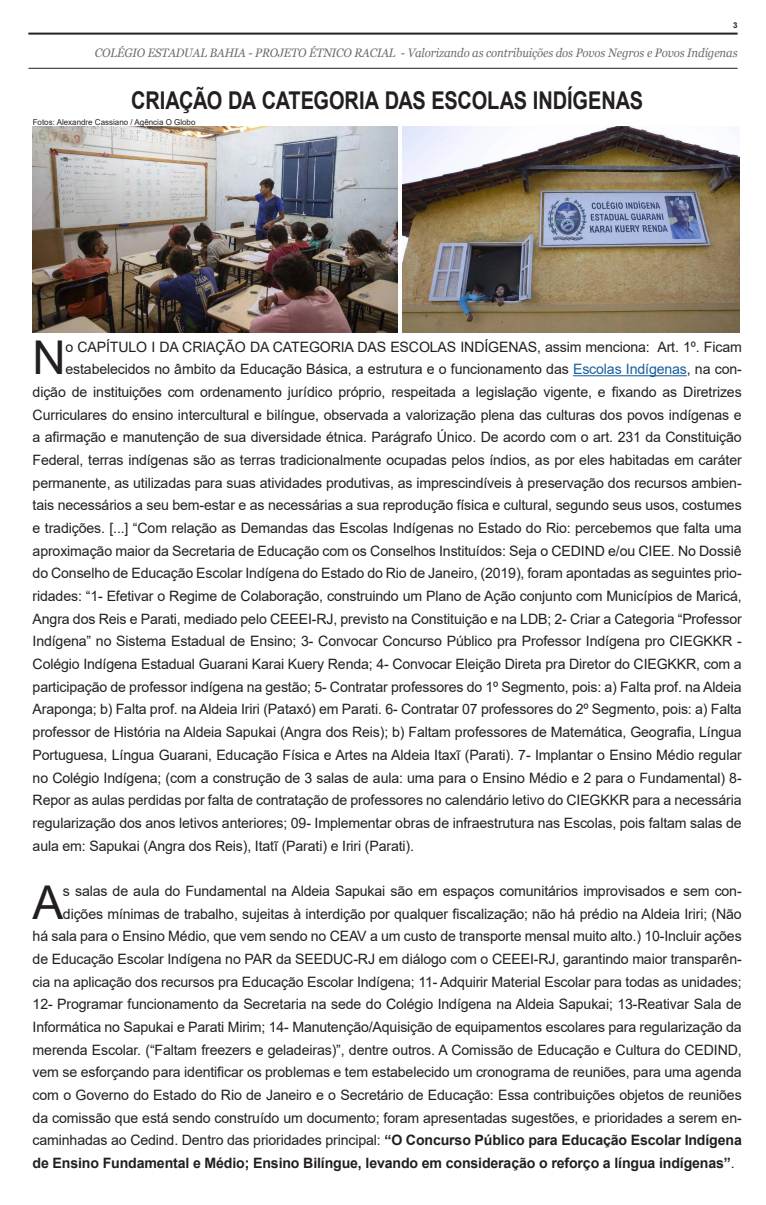
<style>
.page{position:relative;width:766px;height:1205px;background:#fff}
.page>*{position:absolute;margin:0;border:0;box-sizing:border-box;transform-origin:0 0}
._1st_Paragraph{font:46.6px "Arial";color:#231f20}
.t1{font:700 24.5px "Arial";letter-spacing:-.01em;color:#231f20;scale:.82 1}
._1st_Paragraph-2{font:14.3px "Arial";letter-spacing:-.01em;color:#231f20}
._1st_Paragraph-3{font:700 14.3px "Arial";letter-spacing:-.01em;color:#231f20}
.t2{font:italic 12.2px "Georgia";letter-spacing:-.01em;color:#6c6d70;scale:.93 1}
.BT_____Main{font:8.2px "Arial";color:#231f20}
.t3{font:700 8px "Arial";color:#231f20}
.s1{color:#175d9e}
.s2{font-weight:700}
.s3{font-weight:400}
</style>
<div class="page">
<hr style="left:28px;top:33px;width:709px;height:2px;background:#231f20">
<hr style="left:28px;top:68px;width:709px;height:1px;background:#231f20">
<hr style="left:573px;top:375px;width:113px;height:1px;background:#175d9e">
<img style="left:33px;top:126px;width:364px;height:207px">
<img style="left:403px;top:126px;width:335px;height:207px">
<p class="t3" style="left:733px;top:20px;width:6px">3</p>
<p class="t2" style="left:95px;top:45px;width:692px">COLÉGIO ESTADUAL BAHIA - PROJETO ÉTNICO RACIAL - Valorizando as contribuições dos Povos Negros e Povos Indígenas</p>
<p class="t1" style="left:131px;top:83px;width:625px">CRIAÇÃO DA CATEGORIA DAS ESCOLAS INDÍGENAS</p>
<p class="BT_____Main" style="left:33px;top:116px;width:164px">Fotos: Alexandre Cassiano / Agência O Globo</p>
<p class="_1st_Paragraph" style="left:33px;top:326px;width:35px">N</p>
<p class="_1st_Paragraph-2" style="left:65px;top:337px;width:677px">o CAPÍTULO I DA CRIAÇÃO DA CATEGORIA DAS ESCOLAS INDÍGENAS, assim menciona: Art. 1º. Ficam</p>
<p class="_1st_Paragraph-2" style="left:65px;top:359px;width:677px">estabelecidos no âmbito da Educação Básica, a estrutura e o funcionamento das <span class="s1">Escolas Indígenas</span>, na con-</p>
<p class="_1st_Paragraph-2" style="left:33px;top:382px;width:710px">dição de instituições com ordenamento jurídico próprio, respeitada a legislação vigente, e fixando as Diretrizes</p>
<p class="_1st_Paragraph-2" style="left:33px;top:405px;width:710px">Curriculares do ensino intercultural e bilíngue, observada a valorização plena das culturas dos povos indígenas e</p>
<p class="_1st_Paragraph-2" style="left:33px;top:427px;width:710px">a afirmação e manutenção de sua diversidade étnica. Parágrafo Único. De acordo com o art. 231 da Constituição</p>
<p class="_1st_Paragraph-2" style="left:33px;top:450px;width:710px">Federal, terras indígenas são as terras tradicionalmente ocupadas pelos índios, as por eles habitadas em caráter</p>
<p class="_1st_Paragraph-2" style="left:33px;top:473px;width:710px">permanente, as utilizadas para suas atividades produtivas, as imprescindíveis à preservação dos recursos ambien-</p>
<p class="_1st_Paragraph-2" style="left:33px;top:495px;width:710px">tais necessários a seu bem-estar e as necessárias a sua reprodução física e cultural, segundo seus usos, costumes</p>
<p class="_1st_Paragraph-2" style="left:33px;top:518px;width:710px">e tradições. [...] “Com relação as Demandas das Escolas Indígenas no Estado do Rio: percebemos que falta uma</p>
<p class="_1st_Paragraph-2" style="left:33px;top:541px;width:710px">aproximação maior da Secretaria de Educação com os Conselhos Instituídos: Seja o CEDIND e/ou CIEE. No Dossiê</p>
<p class="_1st_Paragraph-2" style="left:33px;top:563px;width:710px">do Conselho de Educação Escolar Indígena do Estado do Rio de Janeiro, (2019), foram apontadas as seguintes prio-</p>
<p class="_1st_Paragraph-2" style="left:33px;top:586px;width:710px">ridades: “1- Efetivar o Regime de Colaboração, construindo um Plano de Ação conjunto com Municípios de Maricá,</p>
<p class="_1st_Paragraph-2" style="left:33px;top:609px;width:710px">Angra dos Reis e Parati, mediado pelo CEEEI-RJ, previsto na Constituição e na LDB; 2- Criar a Categoria “Professor</p>
<p class="_1st_Paragraph-2" style="left:33px;top:631px;width:710px">Indígena” no Sistema Estadual de Ensino; 3- Convocar Concurso Público pra Professor Indígena pro CIEGKKR -</p>
<p class="_1st_Paragraph-2" style="left:33px;top:654px;width:710px">Colégio Indígena Estadual Guarani Karai Kuery Renda; 4- Convocar Eleição Direta pra Diretor do CIEGKKR, com a</p>
<p class="_1st_Paragraph-2" style="left:33px;top:677px;width:710px">participação de professor indígena na gestão; 5- Contratar professores do 1º Segmento, pois: a) Falta prof. na Aldeia</p>
<p class="_1st_Paragraph-2" style="left:33px;top:699px;width:710px">Araponga; b) Falta prof. na Aldeia Iriri (Pataxó) em Parati. 6- Contratar 07 professores do 2º Segmento, pois: a) Falta</p>
<p class="_1st_Paragraph-2" style="left:33px;top:722px;width:710px">professor de História na Aldeia Sapukai (Angra dos Reis); b) Faltam professores de Matemática, Geografia, Língua</p>
<p class="_1st_Paragraph-2" style="left:33px;top:745px;width:710px">Portuguesa, Língua Guarani, Educação Física e Artes na Aldeia Itaxĩ (Parati). 7- Implantar o Ensino Médio regular</p>
<p class="_1st_Paragraph-2" style="left:33px;top:767px;width:710px">no Colégio Indígena; (com a construção de 3 salas de aula: uma para o Ensino Médio e 2 para o Fundamental) 8-</p>
<p class="_1st_Paragraph-2" style="left:33px;top:790px;width:710px">Repor as aulas perdidas por falta de contratação de professores no calendário letivo do CIEGKKR para a necessária</p>
<p class="_1st_Paragraph-2" style="left:33px;top:813px;width:710px">regularização dos anos letivos anteriores; 09- Implementar obras de infraestrutura nas Escolas, pois faltam salas de</p>
<p class="_1st_Paragraph-2" style="left:33px;top:836px;width:383px">aula em: Sapukai (Angra dos Reis), Itatĩ (Parati) e Iriri (Parati).</p>
<p class="_1st_Paragraph" style="left:33px;top:870px;width:32px">A</p>
<p class="_1st_Paragraph-2" style="left:63px;top:881px;width:680px">s salas de aula do Fundamental na Aldeia Sapukai são em espaços comunitários improvisados e sem con-</p>
<p class="_1st_Paragraph-2" style="left:63px;top:904px;width:680px">dições mínimas de trabalho, sujeitas à interdição por qualquer fiscalização; não há prédio na Aldeia Iriri; (Não</p>
<p class="_1st_Paragraph-2" style="left:33px;top:926px;width:710px">há sala para o Ensino Médio, que vem sendo no CEAV a um custo de transporte mensal muito alto.) 10-Incluir ações</p>
<p class="_1st_Paragraph-2" style="left:33px;top:949px;width:710px">de Educação Escolar Indígena no PAR da SEEDUC-RJ em diálogo com o CEEEI-RJ, garantindo maior transparên-</p>
<p class="_1st_Paragraph-2" style="left:33px;top:972px;width:710px">cia na aplicação dos recursos pra Educação Escolar Indígena; 11- Adquirir Material Escolar para todas as unidades;</p>
<p class="_1st_Paragraph-2" style="left:33px;top:994px;width:710px">12- Programar funcionamento da Secretaria na sede do Colégio Indígena na Aldeia Sapukai; 13-Reativar Sala de</p>
<p class="_1st_Paragraph-2" style="left:33px;top:1017px;width:710px">Informática no Sapukai e Parati Mirim; 14- Manutenção/Aquisição de equipamentos escolares para regularização da</p>
<p class="_1st_Paragraph-2" style="left:33px;top:1040px;width:710px">merenda Escolar. (“Faltam freezers e geladeiras)”, dentre outros. A Comissão de Educação e Cultura do CEDIND,</p>
<p class="_1st_Paragraph-2" style="left:33px;top:1062px;width:710px">vem se esforçando para identificar os problemas e tem estabelecido um cronograma de reuniões, para uma agenda</p>
<p class="_1st_Paragraph-2" style="left:33px;top:1085px;width:710px">com o Governo do Estado do Rio de Janeiro e o Secretário de Educação: Essa contribuições objetos de reuniões</p>
<p class="_1st_Paragraph-2" style="left:33px;top:1108px;width:710px">da comissão que está sendo construído um documento; foram apresentadas sugestões, e prioridades a serem en-</p>
<p class="_1st_Paragraph-2" style="left:33px;top:1130px;width:710px">caminhadas ao Cedind. Dentro das prioridades principal: <span class="s2">“O Concurso Público para Educação Escolar Indígena</span></p>
<p class="_1st_Paragraph-3" style="left:33px;top:1153px;width:703px">de Ensino Fundamental e Médio; Ensino Bilíngue, levando em consideração o reforço a língua indígenas”<span class="s3">.</span></p>
</div>
